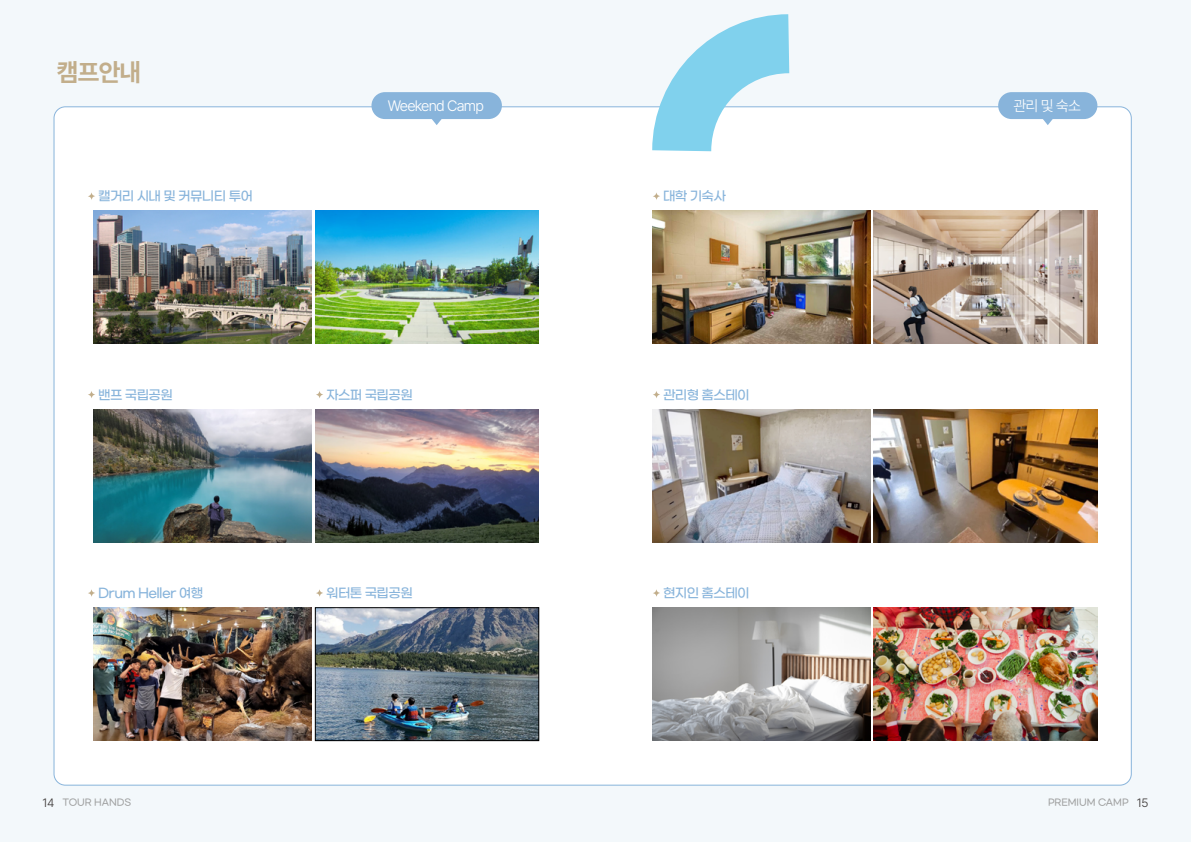
<style>
.page{position:relative;width:1191px;height:842px;background:#f3f8fb}
.page>*{position:absolute;margin:0;border:0;box-sizing:border-box;transform-origin:0 0}
.t1{font:700 25px "Pretendard";color:#c2ae8b}
.t2{font:300 15px "Pretendard";letter-spacing:-.05em;color:#fff}
.t3{font:500 13px "Gmarket Sans";letter-spacing:-.05em;color:#88b4db}
.t4{font:500 9px "Gmarket Sans";color:#9fa0a0}
.s1{font-family:"Pretendard";font-weight:300;font-size:12px;color:#3e3a39}
</style>
<div class="page">
<div style="left:54px;top:107px;width:1077px;height:678px;background:#fff;border-radius:11px"></div>
<svg style="left:87px;top:390px;width:9px;height:9px"></svg>
<svg style="left:87px;top:192px;width:9px;height:8px"></svg>
<svg style="left:87px;top:589px;width:9px;height:8px"></svg>
<svg style="left:315px;top:390px;width:9px;height:9px"></svg>
<svg style="left:315px;top:589px;width:9px;height:8px"></svg>
<img style="left:652px;top:211px;width:218px;height:133px">
<img style="left:94px;top:211px;width:218px;height:133px">
<img style="left:874px;top:211px;width:223px;height:133px">
<img style="left:315px;top:211px;width:224px;height:133px">
<div style="left:998px;top:92px;width:99px;height:27px;background:#88b4db;border-radius:13px"></div>
<svg style="left:1042px;top:119px;width:11px;height:6px"></svg>
<div style="left:371px;top:92px;width:131px;height:27px;background:#88b4db;border-radius:13px"></div>
<svg style="left:431px;top:119px;width:11px;height:6px"></svg>
<img style="left:874px;top:409px;width:223px;height:133px">
<img style="left:315px;top:409px;width:224px;height:133px">
<img style="left:652px;top:409px;width:218px;height:133px">
<img style="left:94px;top:409px;width:218px;height:133px">
<svg style="left:652px;top:390px;width:8px;height:9px"></svg>
<img style="left:874px;top:608px;width:223px;height:133px">
<img style="left:317px;top:609px;width:220px;height:130px">
<div style="left:315px;top:607px;width:224px;height:134px;border:1px solid #000"></div>
<img style="left:652px;top:608px;width:218px;height:133px">
<img style="left:94px;top:608px;width:218px;height:133px">
<svg style="left:652px;top:589px;width:8px;height:8px"></svg>
<svg style="left:622px;top:14px;width:225px;height:186px"></svg>
<h1 class="t1" style="left:57px;top:54px;width:86px">캠프안내</h1>
<p class="t2" style="left:388px;top:95px;width:98px">Weekend Camp</p>
<p class="t2" style="left:1013px;top:95px;width:69px">관리 및 숙소</p>
<p class="t3" style="left:98px;top:189px;width:156px">캘거리 시내 및 커뮤니티 투어</p>
<p class="t3" style="left:663px;top:189px;width:64px">대학 기숙사</p>
<p class="t3" style="left:98px;top:388px;width:76px">밴프 국립공원</p>
<p class="t3" style="left:326px;top:388px;width:88px">자스퍼 국립공원</p>
<p class="t3" style="left:663px;top:388px;width:88px">관리형 홈스테이</p>
<p class="t3" style="left:98px;top:586px;width:107px">Drum Heller 여행</p>
<p class="t3" style="left:326px;top:586px;width:88px">워터톤 국립공원</p>
<p class="t3" style="left:663px;top:586px;width:88px">현지인 홈스테이</p>
<p class="t4" style="left:43px;top:798px;width:90px"><span class="s1">14</span> TOUR HANDS</p>
<p class="t4" style="left:1048px;top:798px;width:102px">PREMIUM CAMP <span class="s1">15</span></p>
</div>
